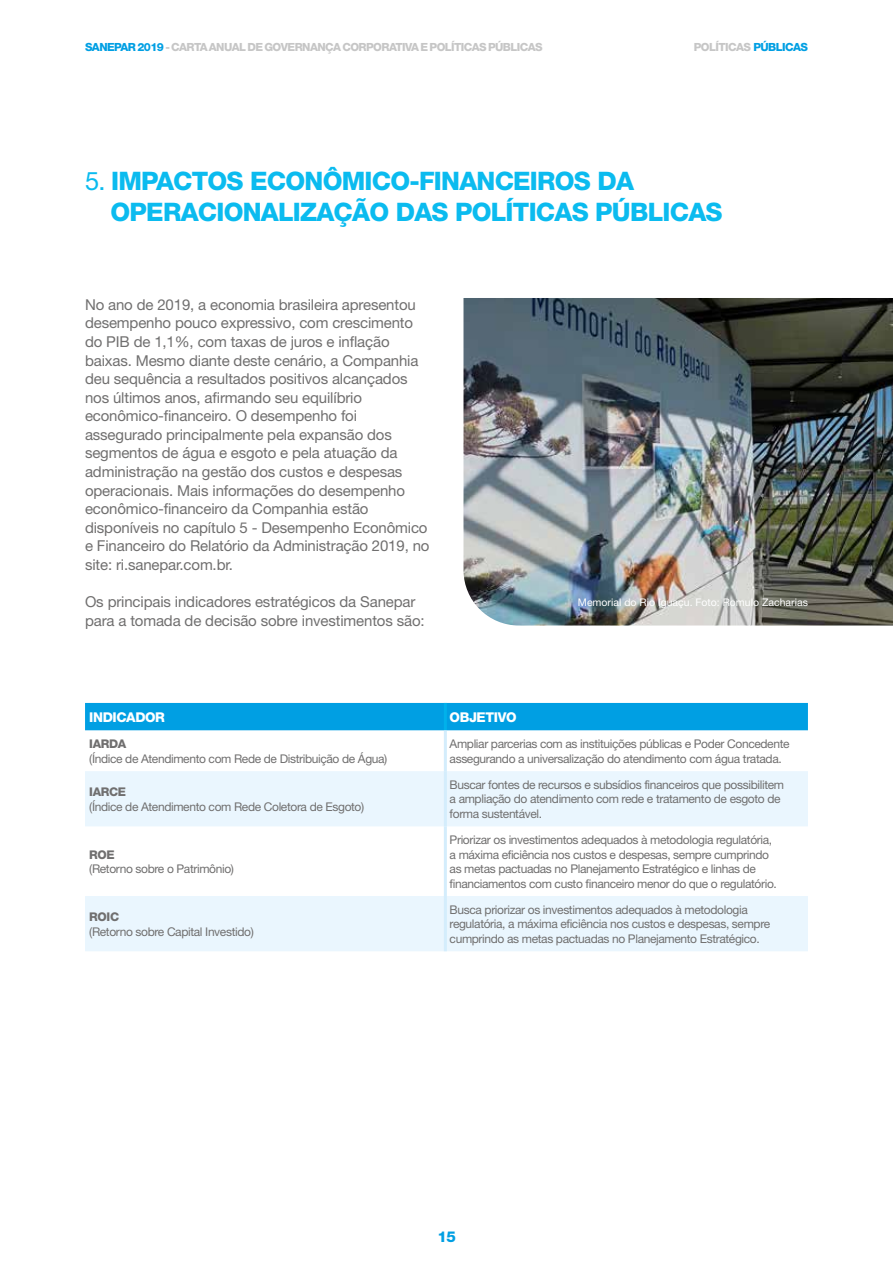
<style>
.page{position:relative;width:893px;height:1263px;background:#fff}
.page>*{position:absolute;margin:0;border:0;box-sizing:border-box;transform-origin:0 0}
.t1{font:800 25.5px/30.6px "Helvetica Neue";letter-spacing:-.03em;color:#0bbbef}
.t2{font:15px/18.6px "Helvetica Neue";letter-spacing:-.01em;color:#706f6f}
.t3{font:800 15px "Helvetica Neue";color:#009fe3}
.t4{font:800 13.5px "Helvetica Neue";letter-spacing:-.03em;color:#fff}
.t5{font:12px/14.4px "Helvetica Neue";letter-spacing:-.03em;color:#706f6f}
.t6{font:800 12px "Helvetica Neue";letter-spacing:-.03em;color:#706f6f}
.t7{font:800 11.25px "Helvetica Neue";letter-spacing:-.05em;color:#c6c6c6}
.t8{font:10.5px "Helvetica Neue";color:#fff}
.s1{color:#009fe3}
.s2{font-weight:400}
</style>
<div class="page">
<div style="left:85px;top:703px;width:723px;height:27px;background:#009fe3"></div>
<svg style="left:85px;top:771px;width:723px;height:180px;fill:#eaf6fe"></svg>
<hr style="left:444px;top:703px;width:3px;height:27px;background:#00b1eb">
<hr style="left:444px;top:730px;width:3px;height:41px;background:#d4edfc">
<hr style="left:444px;top:771px;width:3px;height:55px;background:#d4edfc">
<hr style="left:444px;top:826px;width:3px;height:70px;background:#d4edfc">
<hr style="left:444px;top:896px;width:3px;height:55px;background:#d4edfc">
<img style="left:463px;top:298px;width:430px;height:327px">
<p class="t7" style="left:85px;top:40px;width:459px"><span class="s1">SANEPAR 2019</span> - CARTA ANUAL DE GOVERNANÇA CORPORATIVA E POLÍTICAS PÚBLICAS</p>
<p class="t7" style="left:694px;top:40px;width:116px">POLÍTICAS <span class="s1">PÚBLICAS</span></p>
<h1 class="t1" style="left:111px;top:166px;width:613px;text-indent:-26px"><span class="s2">5.</span> IMPACTOS ECONÔMICO-FINANCEIROS DA<br>OPERACIONALIZAÇÃO DAS POLÍTICAS PÚBLICAS</h1>
<p class="t2" style="left:85px;top:295px;width:346px">No ano de 2019, a economia brasileira apresentou desempenho pouco expressivo, com crescimento do PIB de 1,1%, com taxas de juros e inflação baixas. Mesmo diante deste cenário, a Companhia deu sequência a resultados positivos alcançados nos últimos anos, afirmando seu equilíbrio econômico-financeiro. O desempenho foi assegurado principalmente pela expansão dos segmentos de água e esgoto e pela atuação da administração na gestão dos custos e despesas operacionais. Mais informações do desempenho econômico-financeiro da Companhia estão disponíveis no capítulo 5 - Desempenho Econômico e Financeiro do Relatório da Administração 2019, no site: ri.sanepar.com.br.</p>
<p class="t2" style="left:85px;top:592px;width:341px">Os principais indicadores estratégicos da Sanepar para a tomada de decisão sobre investimentos são:</p>
<p class="t8" style="left:578px;top:596px;width:232px">Memorial do Rio Iguaçu. Foto: Romulo Zacharias</p>
<p class="t4" style="left:89px;top:709px;width:77px">INDICADOR</p>
<p class="t4" style="left:450px;top:709px;width:68px">OBJETIVO</p>
<p class="t6" style="left:89px;top:737px;width:39px">IARDA</p>
<p class="t5" style="left:89px;top:751px;width:300px">(Índice de Atendimento com Rede de Distribuição de Água)</p>
<p class="t5" style="left:450px;top:737px;width:341px">Ampliar parcerias com as instituições públicas e Poder Concedente assegurando a universalização do atendimento com água tratada.</p>
<p class="t6" style="left:89px;top:785px;width:38px">IARCE</p>
<p class="t5" style="left:89px;top:799px;width:276px">(Índice de Atendimento com Rede Coletora de Esgoto)</p>
<p class="t6" style="left:89px;top:847px;width:27px">ROE</p>
<p class="t5" style="left:89px;top:861px;width:146px">(Retorno sobre o Patrimônio)</p>
<p class="t6" style="left:89px;top:910px;width:31px">ROIC</p>
<p class="t5" style="left:89px;top:924px;width:166px">(Retorno sobre Capital Investido)</p>
<p class="t5" style="left:450px;top:777px;width:336px">Buscar fontes de recursos e subsídios financeiros que possibilitem a ampliação do atendimento com rede e tratamento de esgoto de forma sustentável.</p>
<p class="t5" style="left:450px;top:833px;width:329px">Priorizar os investimentos adequados à metodologia regulatória, a máxima eficiência nos custos e despesas, sempre cumprindo as metas pactuadas no Planejamento Estratégico e linhas de financiamentos com custo financeiro menor do que o regulatório.</p>
<p class="t5" style="left:450px;top:902px;width:322px">Busca priorizar os investimentos adequados à metodologia regulatória, a máxima eficiência nos custos e despesas, sempre cumprindo as metas pactuadas no Planejamento Estratégico.</p>
<p class="t3" style="left:438px;top:1227px;width:20px">15</p>
</div>
